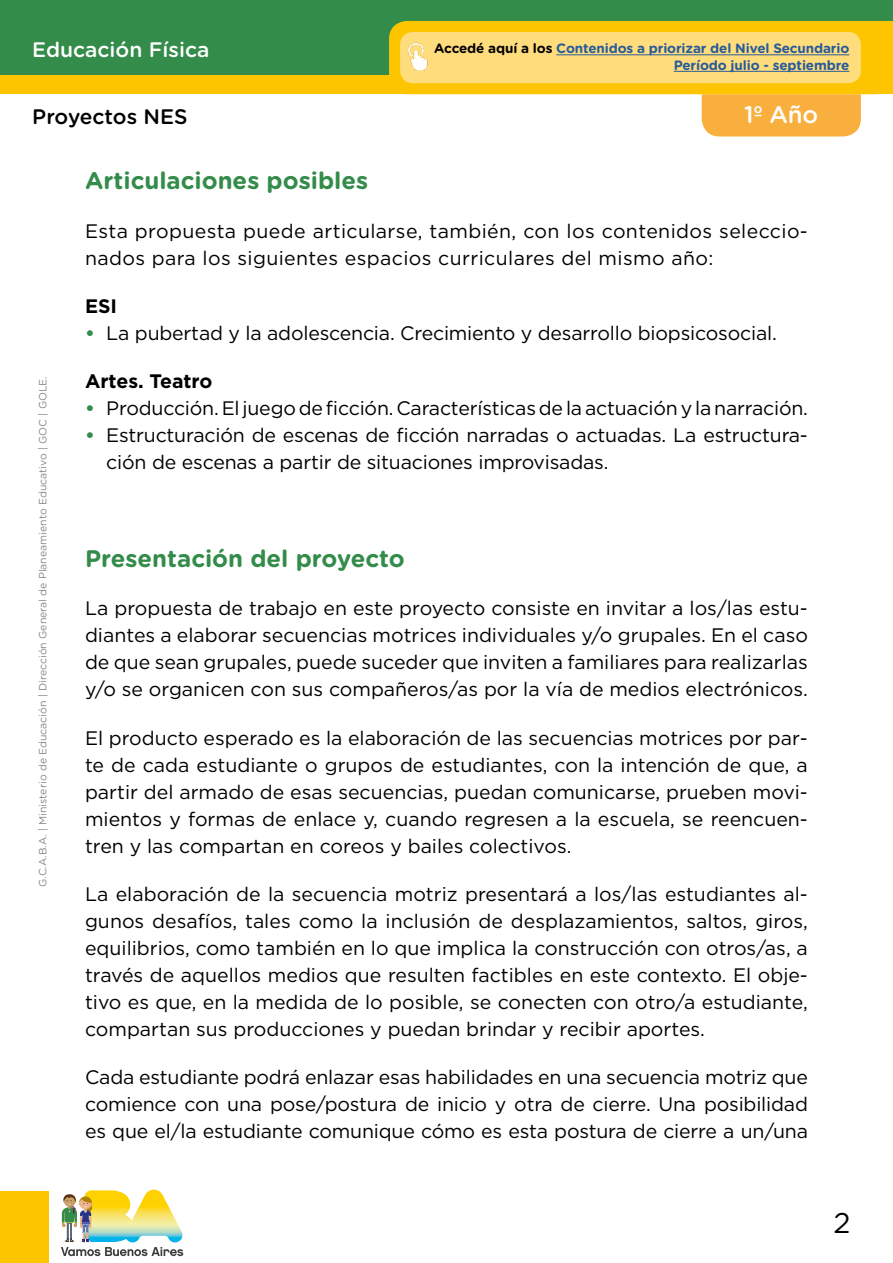
<style>
.page{position:relative;width:893px;height:1263px;background:#fff}
.page>*{position:absolute;margin:0;border:0;box-sizing:border-box;transform-origin:0 0}
.t1{font:28.5px "Gotham Rounded";color:#000}
.t2{font:700 24px "Gotham Rounded";color:#338c4a}
.t3{font:500 24px "Gotham Rounded";color:#fff}
.t4{font:500 21px "Gotham Rounded";color:#fff}
.t5{font:500 21px "Gotham Rounded";color:#000}
.t6{font:19.5px/27px "Gotham";letter-spacing:-.01em;color:#000;text-align:justify}
.t7{font:19.5px/27px "Gotham";letter-spacing:.02em;color:#000}
.t8{font:700 19.5px "Gotham";color:#000}
.t9{font:700 13.5px/16.5px "Gotham Rounded";letter-spacing:-.01em;color:#275b9b;text-align:right}
.t10{font:10.5px "Gotham Rounded";color:#878787}
.s1{color:#000}
.s2{font-weight:700;color:#338c4a}
</style>
<div class="page">
<div style="left:0;top:1191px;width:48px;height:72px;background:#fdc500"></div>
<svg style="left:61px;top:1189px;width:122px;height:67px"></svg>
<div style="left:0;top:0;width:893px;height:78px;background:#338c4a"></div>
<div style="left:0;top:75px;width:893px;height:19px;background:#fdc500"></div>
<svg style="left:389px;top:21px;width:504px;height:115px"></svg>
<div style="left:400px;top:32px;width:461px;height:51px;background:#ffdc7c;border-radius:13px"></div>
<img style="left:400px;top:33px;width:28px;height:48px">
<hr style="left:556px;top:54px;width:293px;height:1px;background:#275b9b">
<hr style="left:674px;top:71px;width:175px;height:1px;background:#275b9b">
<p class="t4" style="left:32px;top:35px;width:179px">Educación Física</p>
<p class="t5" style="left:32px;top:101px;width:157px">Proyectos NES</p>
<p class="t9" style="left:434px;top:40px;width:417px"><span class="s1">Accedé aquí a los</span> Contenidos a priorizar del Nivel Secundario<br>Período julio - septiembre</p>
<p class="t3" style="left:744px;top:97px;width:76px">1º Año</p>
<p class="t10" style="left:36px;top:887px;width:512px;rotate:-90deg">G.C.A.B.A. | Ministerio de Educación | Dirección General de Planeamiento Educativo | GOC | GOLE.</p>
<p class="t2" style="left:85px;top:163px;width:285px">Articulaciones posibles</p>
<p class="t7" style="left:85px;top:217px;width:724px">Esta propuesta puede articularse, también, con los contenidos seleccio&shy;nados para los siguientes espacios curriculares del mismo año:</p>
<p class="t8" style="left:85px;top:293px;width:34px">ESI</p>
<p class="t6" style="left:85px;top:319px;width:693px"><span class="s2">•</span> La pubertad y la adolescencia. Crecimiento y desarrollo biopsicosocial.</p>
<p class="t8" style="left:85px;top:368px;width:129px">Artes. Teatro</p>
<p class="t6" style="left:85px;top:394px;width:724px"><span class="s2">•</span> Producción. El juego de ficción. Características de la actuación y la narración.</p>
<p class="t6" style="left:106px;top:421px;width:703px;text-indent:-21px"><span class="s2">•</span> Estructuración de escenas de ficción narradas o actuadas. La estructura&shy;ción de escenas a partir de situaciones improvisadas.</p>
<p class="t2" style="left:85px;top:541px;width:321px">Presentación del proyecto</p>
<p class="t6" style="left:85px;top:595px;width:724px">La propuesta de trabajo en este proyecto consiste en invitar a los/las estu&shy;diantes a elaborar secuencias motrices individuales y/o grupales. En el caso de que sean grupales, puede suceder que inviten a familiares para realizarlas y/o se organicen con sus compañeros/as por la vía de medios electrónicos.</p>
<p class="t6" style="left:85px;top:724px;width:724px">El producto esperado es la elaboración de las secuencias motrices por par&shy;te de cada estudiante o grupos de estudiantes, con la intención de que, a partir del armado de esas secuencias, puedan comunicarse, prueben movi&shy;mientos y formas de enlace y, cuando regresen a la escuela, se reencuen&shy;tren y las compartan en coreos y bailes colectivos.</p>
<p class="t6" style="left:85px;top:880px;width:724px">La elaboración de la secuencia motriz presentará a los/las estudiantes al&shy;gunos desafíos, tales como la inclusión de desplazamientos, saltos, giros, equilibrios, como también en lo que implica la construcción con otros/as, a través de aquellos medios que resulten factibles en este contexto. El obje&shy;tivo es que, en la medida de lo posible, se conecten con otro/a estudiante, compartan sus producciones y puedan brindar y recibir aportes.</p>
<p class="t6" style="left:85px;top:1063px;width:724px">Cada estudiante podrá enlazar esas habilidades en una secuencia motriz que comience con una pose/postura de inicio y otra de cierre. Una posibilidad es que el/la estudiante comunique cómo es esta postura de cierre a un/una</p>
<h1 class="t1" style="left:833px;top:1203px;width:19px">2</h1>
</div>
